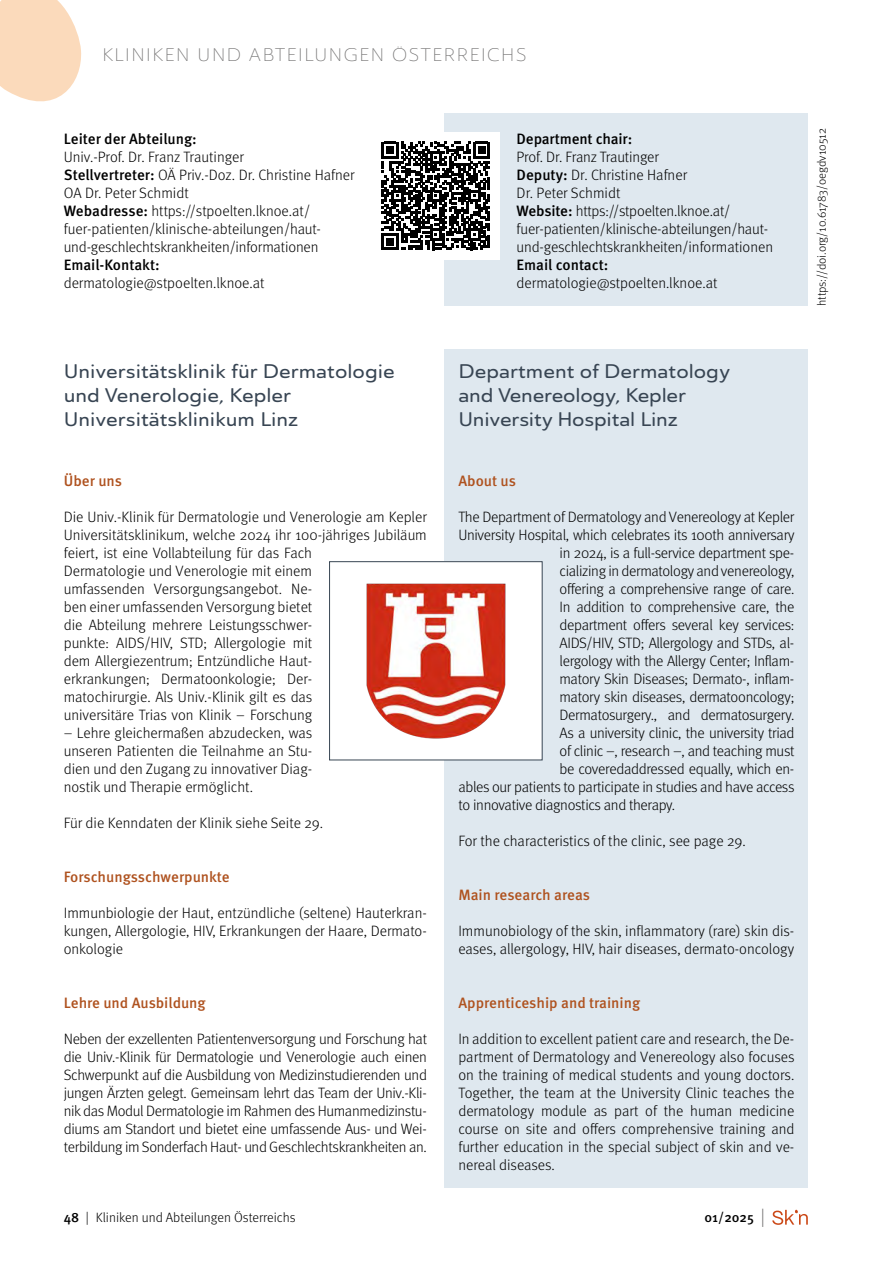
<style>
.page{position:relative;width:893px;height:1263px;background:#fff}
.page>*{position:absolute;margin:0;border:0;box-sizing:border-box;transform-origin:0 0}
.Beitragstitel{font:500 expanded 19.5px/24px "Ainslie Sans";color:#384553}
.Beitragstitel_ENG{font:500 expanded 19.5px/24px "Ainslie Sans";letter-spacing:-.01em;color:#384553}
.t1{font:300 expanded 18px "Ainslie Sans";letter-spacing:.05em;color:#706f6f}
.Text{font:300 15px/18px "Meta Pro";color:#000}
.Text_ENG{font:300 15px/18px "Meta Pro";letter-spacing:-.02em;color:#000}
.Text_ENG-2{font:300 15px/18px "Meta Pro";color:#000}
.Überschrift{font:500 15px "Meta Pro";color:#af521f}
.t2{font:300 13.5px "Meta Pro";color:#000}
.t3{font:500 13.5px "Meta Pro";color:#000}
.t4{font:300 12px "Meta Pro";color:#000}
.s1{font-weight:500}
.s2{font-weight:300;font-size:18.9px;color:#706f6f}
</style>
<div class="page">
<svg style="left:0;top:0;width:82px;height:102px;background:#fbdfc4"></svg>
<svg style="left:772px;top:1210px;width:36px;height:15px"></svg>
<div style="left:445px;top:114px;width:363px;height:192px;background:#dfe8ef"></div>
<div style="left:445px;top:349px;width:363px;height:839px;background:#dfe8ef"></div>
<div style="left:372px;top:132px;width:128px;height:128px;background:#fff"></div>
<svg style="left:382px;top:142px;width:108px;height:108px"></svg>
<div style="left:330px;top:562px;width:212px;height:198px;background:#fff"></div>
<img style="left:366px;top:583px;width:140px;height:156px">
<div style="left:329px;top:561px;width:214px;height:199px;border:1px solid #384553"></div>
<p class="t1" style="left:102px;top:44px;width:63px">KLINIKEN</p>
<p class="t1" style="left:197px;top:44px;width:132px">UN D ABTEILUNGEN</p>
<p class="t1" style="left:392px;top:44px;width:109px">ÖSTERREICHS</p>
<p class="Text" style="left:64px;top:129px;width:182px"><span class="s1">Leiter der Abteilung:<br></span>Univ.-Prof. Dr. Franz Trautinger</p>
<p class="Text" style="left:64px;top:165px;width:292px"><span class="s1">Stellvertreter:</span> OÄ Priv.-Doz. Dr. Christine Hafner</p>
<p class="Text" style="left:64px;top:183px;width:127px">OA Dr. Peter Schmidt</p>
<p class="Text" style="left:64px;top:201px;width:259px"><span class="s1">Webadresse:</span> https://stpoelten.lknoe.at/ fuer-patienten/klinische-abteilungen/haut&shy;und-geschlechtskrankheiten/informationen</p>
<p class="Text" style="left:64px;top:255px;width:202px"><span class="s1">Email-Kontakt: </span>dermatologie@stpoelten.lknoe.at</p>
<p class="Beitragstitel" style="left:64px;top:359px;width:332px">Universitätsklinik für Dermatologie und Venerologie, Kepler<br>Universitätsklinikum Linz</p>
<p class="Überschrift" style="left:64px;top:469px;width:60px">Über uns</p>
<p class="Text" style="left:64px;top:507px;width:365px">Die Univ.-Klinik für Dermatologie und Venerologie am Kepler Universitätsklinikum, welche 2024 ihr 100-jähriges Jubiläum feiert, ist eine Vollabteilung für das Fach<br>Dermatologie und Venerologie mit einem<br>umfassenden Versorgungsangebot. Ne-<br>ben einer umfassenden Versorgung bietet<br>die Abteilung mehrere Leistungsschwer-<br>punkte: AIDS/HIV, STD; Allergologie mit<br>dem Allergiezentrum; Entzündliche Haut-<br>erkrankungen; Dermatoonkologie; Der-<br>matochirurgie. Als Univ.-Klinik gilt es das<br>universitäre Trias von Klinik – Forschung</p>
<p class="Text" style="left:64px;top:723px;width:250px;text-align:justify">– Lehre gleichermaßen abzudecken, was unseren Patienten die Teilnahme an Stu&shy;dien und den Zugang zu innovativer Diag&shy;nostik und Therapie ermöglicht.</p>
<p class="Text" style="left:64px;top:813px;width:261px">Für die Kenndaten der Klinik siehe Seite 29.</p>
<p class="Überschrift" style="left:64px;top:865px;width:167px">Forschungsschwerpunkte</p>
<p class="Text" style="left:64px;top:903px;width:365px;text-align:justify">Immunbiologie der Haut, entzündliche (seltene) Hauterkran&shy;kungen, Allergologie, HIV, Erkrankungen der Haare, Dermato&shy;onkologie</p>
<p class="Überschrift" style="left:64px;top:991px;width:144px">Lehre und Ausbildung</p>
<p class="Text" style="left:64px;top:1029px;width:365px;text-align:justify">Neben der exzellenten Patientenversorgung und Forschung hat die Univ.-Klinik für Dermatologie und Venerologie auch einen Schwerpunkt auf die Ausbildung von Medizinstudierenden und jungen Ärzten gelegt. Gemeinsam lehrt das Team der Univ.-Kli&shy;nik das Modul Dermatologie im Rahmen des Humanmedizinstu&shy;diums am Standort und bietet eine umfassende Aus- und Wei&shy;terbildung im Sonderfach Haut- und Geschlechtskrankheiten an.</p>
<p class="t2" style="left:64px;top:1208px;width:233px"><span class="s1">48</span> | Kliniken und Abteilungen Österreichs</p>
<p class="Text_ENG" style="left:517px;top:129px;width:144px"><span class="s1">Department chair:<br></span>Prof. Dr. Franz Trautinger</p>
<p class="Text_ENG-2" style="left:517px;top:165px;width:172px"><span class="s1">Deputy:</span> Dr. Christine Hafner</p>
<p class="Text_ENG-2" style="left:517px;top:183px;width:105px">Dr. Peter Schmidt</p>
<p class="Text_ENG" style="left:517px;top:201px;width:258px"><span class="s1">Website:</span> https://stpoelten.lknoe.at/ fuer-patienten/klinische-abteilungen/haut&shy;und-geschlechtskrankheiten/informationen</p>
<p class="Text_ENG-2" style="left:517px;top:255px;width:202px"><span class="s1">Email contact: </span>dermatologie@stpoelten.lknoe.at</p>
<p class="t4" style="left:813px;top:306px;width:179px;rotate:-90deg">https://doi.org/10.61783/oegdv10512</p>
<p class="Beitragstitel_ENG" style="left:458px;top:359px;width:273px">Department of Dermatology and Venereology, Kepler<br>University Hospital Linz</p>
<p class="Überschrift" style="left:458px;top:469px;width:59px">About us</p>
<p class="Text_ENG" style="left:458px;top:507px;width:337px">The Department of Dermatology and Venereology at Kepler</p>
<p class="Text_ENG" style="left:458px;top:525px;width:338px">University Hospital, which celebrates its 100th anniversary</p>
<p class="Text_ENG" style="left:560px;top:543px;width:236px">in 2024, is a full-service department spe-</p>
<p class="Text_ENG" style="left:560px;top:561px;width:236px">cializing in dermatology and venereology,</p>
<p class="Text_ENG" style="left:560px;top:579px;width:236px">offering a comprehensive range of care.</p>
<p class="Text_ENG" style="left:560px;top:597px;width:236px">In addition to comprehensive care, the</p>
<p class="Text_ENG" style="left:560px;top:615px;width:236px">department offers several key services:</p>
<p class="Text_ENG" style="left:560px;top:633px;width:236px">AIDS/HIV, STD; Allergology and STDs, al-</p>
<p class="Text_ENG" style="left:560px;top:651px;width:236px">lergology with the Allergy Center; Inflam-</p>
<p class="Text_ENG" style="left:560px;top:669px;width:236px">matory Skin Diseases; Dermato-, inflam-</p>
<p class="Text_ENG" style="left:560px;top:687px;width:236px">matory skin diseases, dermatooncology;</p>
<p class="Text_ENG" style="left:560px;top:705px;width:236px">Dermatosurgery., and dermatosurgery.</p>
<p class="Text_ENG" style="left:560px;top:723px;width:236px">As a university clinic, the university triad</p>
<p class="Text_ENG" style="left:560px;top:741px;width:236px">of clinic –, research –, and teaching must</p>
<p class="Text_ENG" style="left:560px;top:759px;width:236px">be coveredaddressed equally, which en-</p>
<p class="Text_ENG" style="left:458px;top:777px;width:338px">ables our patients to participate in studies and have access</p>
<p class="Text_ENG" style="left:458px;top:795px;width:218px">to innovative diagnostics and therapy.</p>
<p class="Text_ENG-2" style="left:458px;top:831px;width:289px">For the characteristics of the clinic, see page 29.</p>
<p class="Überschrift" style="left:458px;top:883px;width:133px">Main research areas</p>
<p class="Text_ENG-2" style="left:458px;top:921px;width:337px">Immunobiology of the skin, inflammatory (rare) skin dis&shy;eases, allergology, HIV, hair diseases, dermato-oncology</p>
<p class="Überschrift" style="left:458px;top:991px;width:183px">Apprenticeship and training</p>
<p class="Text_ENG" style="left:458px;top:1029px;width:338px;text-align:justify">In addition to excellent patient care and research, the De&shy;partment of Dermatology and Venereology also focuses on the training of medical students and young doctors.<br>Together, the team at the University Clinic teaches the dermatology module as part of the human medicine course on site and offers comprehensive training and further education in the special subject of skin and ve&shy;nereal diseases.</p>
<p class="t3" style="left:705px;top:1206px;width:62px">01/2025 <span class="s2">|</span></p>
</div>
